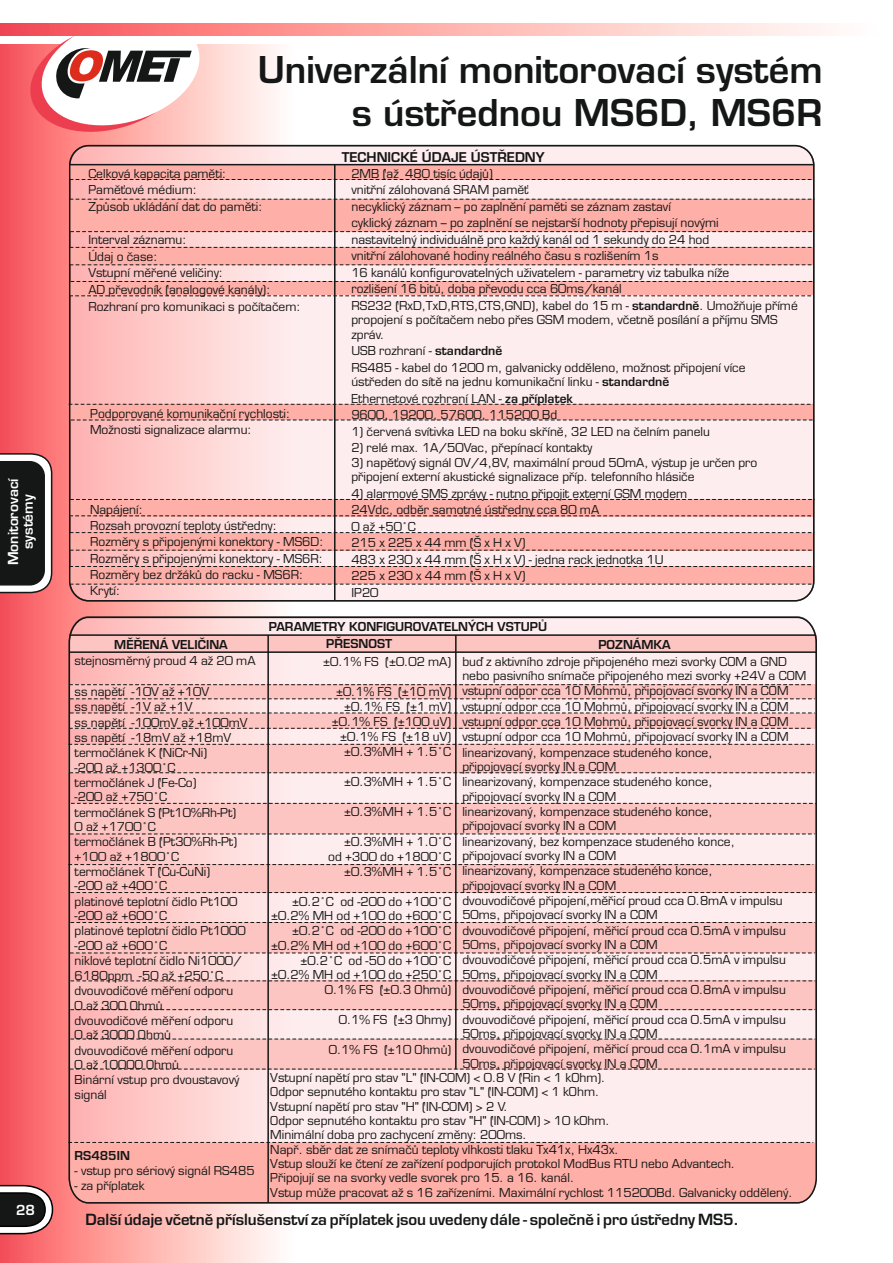
<style>
.page{position:relative;width:893px;height:1263px;background:#fff}
.page>*{position:absolute;margin:0;border:0;box-sizing:border-box;transform-origin:0 0}
.t1{font:700 36px/43.5px "Euromode";color:#151616;text-align:right}
.t2{font:700 15px "Euromode";color:#151616}
.t3{font:700 13.5px/14.5px "Euromode";color:#fff;text-align:center}
.t4{font:700 13.2px "Euromode";color:#151616}
.t5{font:12px/14.9px "Euromode";color:#151616}
.t6{font:700 12px "Euromode";color:#151616}
.s1{font-weight:700}
</style>
<div class="page">
<div style="left:0;top:44px;width:297px;height:1219px;background:linear-gradient(to right,#fa595b,#fff)"></div>
<svg style="left:23px;top:23px;width:184px;height:116px"></svg>
<svg style="left:0;top:24px;width:826px;height:12px;background:#fda7a5"></svg>
<svg style="left:0;top:452px;width:53px;height:142px"></svg>
<svg style="left:0;top:1184px;width:54px;height:51px"></svg>
<svg style="left:68px;top:616px;width:749px;height:588px;background:#f5cbca"></svg>
<div style="left:69px;top:145px;width:746px;height:456px;background:#fddcdf;border:2px solid #151616;border-radius:19px;opacity:.5"></div>
<div style="left:70px;top:566px;width:743px;height:18px;background:#feafa7"></div>
<div style="left:69px;top:533px;width:745px;height:17px;background:#feafa7"></div>
<div style="left:71px;top:499px;width:743px;height:17px;background:#feafa7"></div>
<div style="left:70px;top:404px;width:744px;height:16px;background:#feafa7"></div>
<div style="left:70px;top:281px;width:744px;height:14px;background:#feafa7"></div>
<div style="left:70px;top:247px;width:744px;height:18px;background:#feafa7"></div>
<div style="left:70px;top:199px;width:744px;height:33px;background:#feafa7"></div>
<div style="left:70px;top:165px;width:744px;height:15px;background:#feafa7"></div>
<hr style="left:334px;top:165px;width:1px;height:436px;background:#151616">
<svg style="left:72px;top:179px;width:739px;height:1px"></svg>
<svg style="left:72px;top:264px;width:739px;height:1px"></svg>
<svg style="left:72px;top:247px;width:739px;height:1px"></svg>
<svg style="left:72px;top:199px;width:739px;height:1px"></svg>
<svg style="left:72px;top:231px;width:739px;height:1px"></svg>
<svg style="left:72px;top:499px;width:743px;height:1px"></svg>
<svg style="left:72px;top:515px;width:739px;height:1px"></svg>
<svg style="left:72px;top:532px;width:739px;height:1px"></svg>
<svg style="left:72px;top:550px;width:739px;height:1px"></svg>
<svg style="left:72px;top:566px;width:739px;height:1px"></svg>
<div style="left:69px;top:145px;width:745px;height:456px;border:2px solid #151616;border-radius:19px"></div>
<hr style="left:70px;top:164px;width:744px;height:1px;background:#151616">
<svg style="left:69px;top:295px;width:745px;height:1px"></svg>
<svg style="left:71px;top:420px;width:743px;height:1px"></svg>
<svg style="left:71px;top:281px;width:742px;height:1px"></svg>
<svg style="left:69px;top:404px;width:744px;height:1px"></svg>
<svg style="left:70px;top:584px;width:742px;height:1px"></svg>
<p class="t3" style="left:7px;top:565px;width:88px;rotate:-90deg">Monitorovací systémy</p>
<p class="t3" style="left:16px;top:1204px;width:21px">28</p>
<h1 class="t1" style="left:258px;top:51px;width:566px">Univerzální monitorovací systém s ústřednou MS6D, MS6R</h1>
<p class="t5" style="left:88px;top:166px;width:176px;line-height:16.6px">Celková kapacita paměti:<br>Paměťové médium:<br>Způsob ukládání dat do paměti:</p>
<p class="t5" style="left:88px;top:233px;width:214px;line-height:16.6px">Interval záznamu:<br>Údaj o čase:<br>Vstupní měřené veličiny:<br>AD převodník (analogové kanály):<br>Rozhraní pro komunikaci s počítačem:</p>
<p class="t5" style="left:90px;top:406px;width:202px;line-height:16px">Podporované komunikační rychlosti:<br>Možnosti signalizace alarmu:</p>
<p class="t5" style="left:90px;top:503px;width:235px;line-height:16px">Napájení:<br>Rozsah provozní teploty ústředny:<br>Rozměry s připojenými konektory - MS6D:<br>Rozměry s připojenými konektory - MS6R:<br>Rozměry bez držáků do racku - MS6R:<br>Krytí:</p>
<p class="t4" style="left:342px;top:152px;width:204px">TECHNICKÉ ÚDAJE ÚSTŘEDNY</p>
<p class="t5" style="left:351px;top:166px;width:448px;line-height:16.5px">2MB (až 480 tisíc údajů)<br>vnitřní zálohovaná SRAM paměť<br>necyklický záznam – po zaplnění paměti se záznam zastaví<br>cyklický záznam – po zaplnění se nejstarší hodnoty přepisují novými<br>nastavitelný individuálně pro každý kanál od 1 sekundy do 24 hod<br>vnitřní zálohované hodiny reálného času s rozlišením 1s<br>16 kanálů konfigurovatelných uživatelem - parametry viz tabulka níže<br>rozlišení 16 bitů, doba převodu cca 60ms/kanál<br>RS232 (RxD,TxD,RTS,CTS,GND), kabel do 15 m - <span class="s1">standardně</span>. Umožňuje přímé</p>
<p class="t5" style="left:351px;top:314px;width:428px;line-height:14.4px">propojení s počítačem nebo přes GSM modem, včetně posílání a příjmu SMS zpráv.</p>
<p class="t5" style="left:351px;top:344px;width:396px;line-height:16.5px">USB rozhraní - <span class="s1">standardně<br></span>RS485 - kabel do 1200 m, galvanicky odděleno, možnost připojení více</p>
<p class="t5" style="left:351px;top:375px;width:319px;line-height:16.6px">ústředen do sítě na jednu komunikační linku - <span class="s1">standardně<br></span>Ethernetové rozhraní LAN - <span class="s1">za příplatek<br></span>9600, 19200, 57600, 115200 Bd</p>
<p class="t5" style="left:351px;top:425px;width:360px">1) červená svítivka LED na boku skříně, 32 LED na čelním panelu</p>
<p class="t5" style="left:351px;top:442px;width:243px">2) relé max. 1A/50Vac, přepínací kontakty</p>
<p class="t5" style="left:351px;top:456px;width:407px;line-height:14.4px">3) napěťový signál 0V/4,8V, maximální proud 50mA, výstup je určen pro připojení externí akustické signalizace příp. telefonního hlásiče</p>
<p class="t5" style="left:351px;top:486px;width:337px;line-height:16.5px">4) alarmové SMS zprávy - nutno připojit externí GSM modem<br>24Vdc, odběr samotné ústředny cca 80 mA<br>0 až +50°C<br>215 x 225 x 44 mm (Š x H x V)<br>483 x 230 x 44 mm (Š x H x V) - jedna rack jednotka 1U<br>225 x 230 x 44 mm (Š x H x V)<br>IP20</p>
<p class="t6" style="left:114px;top:639px;width:115px">MĚŘENÁ VELIČINA</p>
<p class="t5" style="left:75px;top:655px;width:182px">stejnosměrný proud 4 až 20 mA</p>
<p class="t5" style="left:75px;top:685px;width:175px">ss napětí -10V až +10V<br>ss napětí -1V až +1V<br>ss napětí -100mV až +100mV ss napětí -18mV až +18mV termočlánek K (NiCr-Ni)<br>-200 až +1300°C termočlánek J (Fe-Co)<br>-200 až +750°C<br>termočlánek S (Pt10%Rh-Pt)<br>0 až +1700°C<br>termočlánek B (Pt30%Rh-Pt) +100 až +1800°C termočlánek T (Cu-CuNi)<br>-200 až +400°C<br>platinové teplotní čidlo Pt100 -200 až +600°C<br>platinové teplotní čidlo Pt1000 -200 až +600°C<br>niklové teplotní čidlo Ni1000/<br>6180ppm -50 až +250°C dvouvodičové měření odporu<br>0 až 300 Ohmů<br>dvouvodičové měření odporu<br>0 až 3000 Ohmů<br>dvouvodičové měření odporu<br>0 až 10000 Ohmů<br>Binární vstup pro dvoustavový signál</p>
<p class="t6" style="left:75px;top:1151px;width:57px">RS485IN</p>
<p class="t5" style="left:75px;top:1165px;width:181px">- vstup pro sériový signál RS485</p>
<p class="t5" style="left:75px;top:1179px;width:71px">- za příplatek</p>
<p class="t6" style="left:269px;top:621px;width:280px">PARAMETRY KONFIGUROVATELNÝCH VSTUPŮ</p>
<p class="t6" style="left:326px;top:639px;width:68px">PŘESNOST</p>
<p class="t6" style="left:598px;top:639px;width:74px">POZNÁMKA</p>
<p class="t5" style="left:323px;top:655px;width:130px">±0.1% FS (±0.02 mA)</p>
<p class="t5" style="left:332px;top:685px;width:121px;text-align:right">±0.1% FS (±10 mV) ±0.1% FS (±1 mV) ±0.1% FS (±100 uV) ±0.1% FS (±18 uV) ±0.3%MH + 1.5°C</p>
<p class="t5" style="left:344px;top:775px;width:109px">±0.3%MH + 1.5°C</p>
<p class="t5" style="left:344px;top:805px;width:109px">±0.3%MH + 1.5°C</p>
<p class="t5" style="left:328px;top:835px;width:125px;text-align:right">±0.3%MH + 1.0°C od +300 do +1800°C ±0.3%MH + 1.5°C</p>
<p class="t5" style="left:271px;top:895px;width:182px;text-align:right">±0.2°C od -200 do +100°C ±0.2% MH od +100 do +600°C ±0.2°C od -200 do +100°C ±0.2% MH od +100 do +600°C ±0.2°C od -50 do +100°C ±0.2% MH od +100 do +250°C<br>0.1% FS (±0.3 Ohmů)</p>
<p class="t5" style="left:339px;top:1013px;width:114px">0.1% FS (±3 Ohmy)</p>
<p class="t5" style="left:329px;top:1043px;width:124px">0.1% FS (±10 Ohmů)</p>
<p class="t5" style="left:462px;top:655px;width:345px">buď z aktivního zdroje připojeného mezi svorky COM a GND nebo pasivního snímače připojeného mezi svorky +24V a COM vstupní odpor cca 10 Mohmů, připojovací svorky IN a COM vstupní odpor cca 10 Mohmů, připojovací svorky IN a COM vstupní odpor cca 10 Mohmů, připojovací svorky IN a COM vstupní odpor cca 10 Mohmů, připojovací svorky IN a COM linearizovaný, kompenzace studeného konce,<br>připojovací svorky IN a COM<br>linearizovaný, kompenzace studeného konce,<br>připojovací svorky IN a COM<br>linearizovaný, kompenzace studeného konce,<br>připojovací svorky IN a COM<br>linearizovaný, bez kompenzace studeného konce,<br>připojovací svorky IN a COM<br>linearizovaný, kompenzace studeného konce,<br>připojovací svorky IN a COM<br>dvouvodičové připojení,měřicí proud cca 0.8mA v impulsu 50ms, připojovací svorky IN a COM<br>dvouvodičové připojení, měřicí proud cca 0.5mA v impulsu 50ms, připojovací svorky IN a COM<br>dvouvodičové připojení, měřicí proud cca 0.5mA v impulsu 50ms, připojovací svorky IN a COM<br>dvouvodičové připojení, měřicí proud cca 0.8mA v impulsu 50ms, připojovací svorky IN a COM<br>dvouvodičové připojení, měřicí proud cca 0.5mA v impulsu 50ms, připojovací svorky IN a COM<br>dvouvodičové připojení, měřicí proud cca 0.1mA v impulsu 50ms, připojovací svorky IN a COM</p>
<p class="t5" style="left:270px;top:1071px;width:524px;line-height:14.4px">Vstupní napětí pro stav "L" (IN-COM) &lt; 0.8 V (Rin &lt; 1 kOhm).<br>Odpor sepnutého kontaktu pro stav "L" (IN-COM) &lt; 1 kOhm.<br>Vstupní napětí pro stav "H" (IN-COM) &gt; 2 V.<br>Odpor sepnutého kontaktu pro stav "H" (IN-COM) &gt; 10 kOhm.<br>Minimální doba pro zachycení změny: 200ms.<br>Např. sběr dat ze snímačů teploty vlhkosti tlaku Tx41x, Hx43x.<br>Vstup slouží ke čtení ze zařízení podporujích protokol ModBus RTU nebo Advantech.<br>Připojují se na svorky vedle svorek pro 15. a 16. kanál.<br>Vstup může pracovat až s 16 zařízeními. Maximální rychlost 115200Bd. Galvanicky oddělený.</p>
<p class="t2" style="left:85px;top:1214px;width:655px">Další údaje včetně příslušenství za příplatek jsou uvedeny dále - společně i pro ústředny MS5.</p>
</div>
